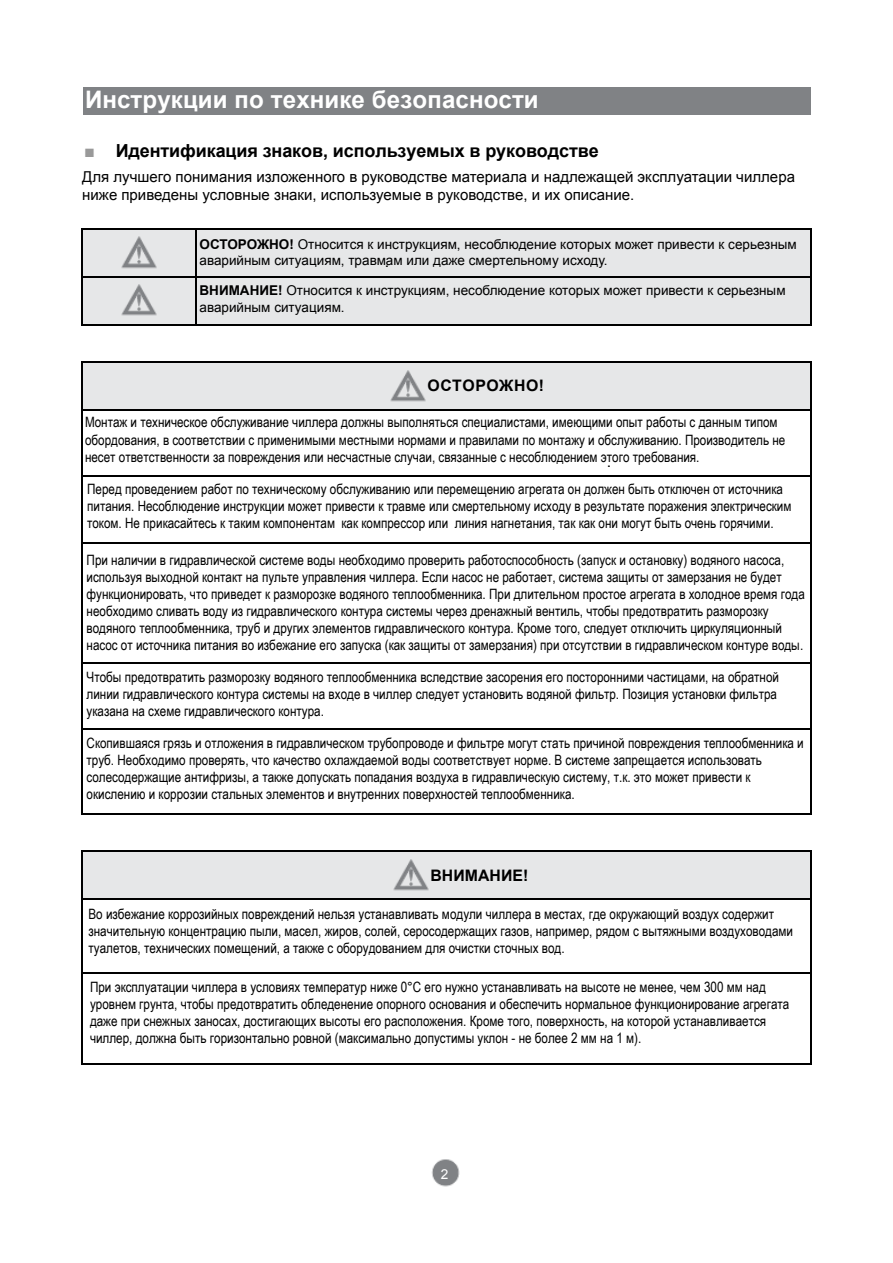
<style>
.page{position:relative;width:893px;height:1263px;background:#fff}
.page>*{position:absolute;margin:0;border:0;box-sizing:border-box;transform-origin:0 0}
.t1{font:700 24.15px "Arial";letter-spacing:.005em;color:#fff}
.t2{font:700 18px "Arial";letter-spacing:-.005em;color:#000}
.t3{font:700 15.9px "Arial";letter-spacing:.03em;color:#000}
.t4{font:700 15.9px "Arial";letter-spacing:.005em;color:#000}
.t5{font:15.9px "Arial";color:#000}
.t6{font:15px/18px "Arial";color:#000}
.t7{font:14.25px/17.1px "Arial Narrow";color:#000}
.t8{font:13.65px "Arial";color:#fff}
.t9{font:13.5px/16.2px "Arial";color:#000}
.s1{font-weight:400;color:#999}
.s2{font-weight:700}
</style>
<div class="page">
<img style="left:431px;top:1159px;width:29px;height:28px">
<div style="left:83px;top:87px;width:727px;height:28px;background:#808285"></div>
<hr style="left:82px;top:229px;width:3px;height:47px;background:#e6e7e8">
<hr style="left:193px;top:229px;width:3px;height:47px;background:#e6e7e8">
<div style="left:85px;top:229px;width:108px;height:47px;background:#e6e7e8"></div>
<img style="left:121px;top:236px;width:36px;height:33px">
<hr style="left:197px;top:229px;width:2px;height:47px;background:#e6e7e8">
<hr style="left:808px;top:229px;width:3px;height:47px;background:#e6e7e8">
<div style="left:199px;top:229px;width:609px;height:24px;background:#e6e7e8"></div>
<div style="left:199px;top:253px;width:609px;height:23px;background:#e6e7e8"></div>
<hr style="left:82px;top:228px;width:114px;height:1px;background:#000">
<hr style="left:197px;top:228px;width:613px;height:1px;background:#000">
<hr style="left:81px;top:229px;width:1px;height:47px;background:#000">
<hr style="left:196px;top:229px;width:1px;height:47px;background:#000">
<hr style="left:810px;top:229px;width:1px;height:47px;background:#000">
<hr style="left:82px;top:277px;width:3px;height:47px;background:#e6e7e8">
<hr style="left:193px;top:277px;width:3px;height:47px;background:#e6e7e8">
<div style="left:85px;top:277px;width:108px;height:47px;background:#e6e7e8"></div>
<img style="left:121px;top:284px;width:36px;height:32px">
<div style="left:197px;top:277px;width:614px;height:9px;background:#e6e7e8"></div>
<hr style="left:197px;top:286px;width:2px;height:29px;background:#e6e7e8">
<hr style="left:808px;top:286px;width:3px;height:29px;background:#e6e7e8">
<div style="left:197px;top:315px;width:614px;height:9px;background:#e6e7e8"></div>
<div style="left:199px;top:286px;width:609px;height:29px;background:#e6e7e8"></div>
<hr style="left:82px;top:276px;width:114px;height:1px;background:#000">
<hr style="left:197px;top:276px;width:613px;height:1px;background:#000">
<hr style="left:81px;top:277px;width:1px;height:47px;background:#000">
<hr style="left:82px;top:324px;width:114px;height:2px;background:#000">
<hr style="left:196px;top:277px;width:1px;height:47px;background:#000">
<hr style="left:197px;top:324px;width:613px;height:2px;background:#000">
<hr style="left:810px;top:277px;width:1px;height:47px;background:#000">
<hr style="left:82px;top:363px;width:3px;height:46px;background:#e6e7e8">
<hr style="left:808px;top:363px;width:3px;height:46px;background:#e6e7e8">
<div style="left:85px;top:363px;width:723px;height:46px;background:#e6e7e8"></div>
<img style="left:390px;top:370px;width:36px;height:32px">
<hr style="left:82px;top:362px;width:728px;height:1px;background:#000">
<hr style="left:81px;top:363px;width:1px;height:46px;background:#000">
<hr style="left:810px;top:363px;width:1px;height:46px;background:#000">
<hr style="left:82px;top:409px;width:728px;height:2px;background:#000">
<hr style="left:81px;top:411px;width:1px;height:65px;background:#000">
<hr style="left:810px;top:411px;width:1px;height:65px;background:#000">
<hr style="left:82px;top:476px;width:728px;height:1px;background:#000">
<hr style="left:81px;top:477px;width:1px;height:65px;background:#000">
<hr style="left:810px;top:477px;width:1px;height:65px;background:#000">
<hr style="left:82px;top:542px;width:728px;height:1px;background:#000">
<hr style="left:81px;top:543px;width:1px;height:120px;background:#000">
<hr style="left:810px;top:543px;width:1px;height:120px;background:#000">
<hr style="left:82px;top:663px;width:728px;height:1px;background:#000">
<hr style="left:81px;top:664px;width:1px;height:65px;background:#000">
<hr style="left:810px;top:664px;width:1px;height:65px;background:#000">
<hr style="left:82px;top:729px;width:728px;height:1px;background:#000">
<hr style="left:81px;top:730px;width:1px;height:83px;background:#000">
<hr style="left:82px;top:813px;width:728px;height:2px;background:#000">
<hr style="left:810px;top:730px;width:1px;height:83px;background:#000">
<hr style="left:82px;top:852px;width:3px;height:46px;background:#e6e7e8">
<hr style="left:808px;top:852px;width:3px;height:46px;background:#e6e7e8">
<div style="left:85px;top:852px;width:723px;height:46px;background:#e6e7e8"></div>
<img style="left:393px;top:859px;width:36px;height:32px">
<hr style="left:82px;top:851px;width:728px;height:1px;background:#000">
<hr style="left:81px;top:852px;width:1px;height:46px;background:#000">
<hr style="left:810px;top:852px;width:1px;height:46px;background:#000">
<hr style="left:82px;top:898px;width:728px;height:2px;background:#000">
<hr style="left:81px;top:900px;width:1px;height:72px;background:#000">
<hr style="left:810px;top:900px;width:1px;height:72px;background:#000">
<hr style="left:82px;top:972px;width:728px;height:1px;background:#000">
<hr style="left:81px;top:973px;width:1px;height:91px;background:#000">
<hr style="left:82px;top:1064px;width:728px;height:1px;background:#000">
<hr style="left:810px;top:973px;width:1px;height:91px;background:#000">
<h1 class="t1" style="left:85px;top:83px;width:455px">Инструкции по технике безопасности</h1>
<p class="t2" style="left:84px;top:138px;width:516px"><span class="s1">■</span> Идентификация знаков, используемых в руководстве</p>
<p class="t6" style="left:82px;top:168px;width:714px">Для лучшего понимания изложенного в руководстве материала и надлежащей эксплуатации чиллера ниже приведены условные знаки, используемые в руководстве, и их описание.</p>
<p class="t9" style="left:200px;top:236px;width:599px"><span class="s2">ОСТОРОЖНО!</span> Относится к инструкциям, несоблюдение которых может привести к серьезным аварийным ситуациям, травмам или даже смертельному исходу.</p>
<p class="t9" style="left:200px;top:282px;width:588px"><span class="s2">ВНИМАНИЕ!</span> Относится к инструкциям, несоблюдение которых может привести к серьезным аварийным ситуациям.</p>
<p class="t5" style="left:385px;top:251px;width:6px">.</p>
<p class="t3" style="left:428px;top:375px;width:118px">ОСТОРОЖНО!</p>
<p class="t7" style="left:85px;top:413px;width:702px">Монтаж и техническое обслуживание чиллера должны выполняться специалистами, имеющими опыт работы с данным типом обордования, в соответствии с применимыми местными нормами и правилами по монтажу и обслуживанию. Производитель не несет ответственности за повреждения или несчастные случаи, связанные с несоблюдением этого требования.</p>
<p class="t7" style="left:87px;top:480px;width:706px">Перед проведением работ по техническому обслуживанию или перемещению агрегата он должен быть отключен от источника питания. Несоблюдение инструкции может привести к травме или смертельному исходу в результате поражения электрическим током. Не прикасайтесь к таким компонентам как компрессор или линия нагнетания, так как они могут быть очень горячими.</p>
<p class="t7" style="left:87px;top:551px;width:720px">При наличии в гидравлической системе воды необходимо проверить работоспособность (запуск и остановку) водяного насоса, используя выходной контакт на пульте управления чиллера. Если насос не работает, система защиты от замерзания не будет функционировать, что приведет к разморозке водяного теплообменника. При длительном простое агрегата в холодное время года необходимо сливать воду из гидравлического контура системы через дренажный вентиль, чтобы предотвратить разморозку водяного теплообменника, труб и других элементов гидравлического контура. Кроме того, следует отключить циркуляционный насос от источника питания во избежание его запуска (как защиты от замерзания) при отсутствии в гидравлическом контуре воды.</p>
<p class="t7" style="left:87px;top:668px;width:694px">Чтобы предотвратить разморозку водяного теплообменника вследствие засорения его посторонними частицами, на обратной линии гидравлического контура системы на входе в чиллер следует установить водяной фильтр. Позиция установки фильтра указана на схеме гидравлического контура.</p>
<p class="t7" style="left:87px;top:733px;width:719px">Скопившаяся грязь и отложения в гидравлическом трубопроводе и фильтре могут стать причиной повреждения теплообменника и труб. Необходимо проверять, что качество охлаждаемой воды соответствует норме. В системе запрещается использовать солесодержащие антифризы, а также допускать попадания воздуха в гидравлическую систему, т.к. это может привести к окислению и коррозии стальных элементов и внутренних поверхностей теплообменника.</p>
<p class="t5" style="left:607px;top:450px;width:6px">.</p>
<p class="t4" style="left:430px;top:864px;width:99px">ВНИМАНИЕ!</p>
<p class="t7" style="left:89px;top:905px;width:706px">Во избежание коррозийных повреждений нельзя устанавливать модули чиллера в местах, где окружающий воздух содержит значительную концентрацию пыли, масел, жиров, солей, серосодержащих газов, например, рядом с вытяжными воздуховодами туалетов, технических помещений, а также с оборудованием для очистки сточных вод.</p>
<p class="t7" style="left:90px;top:977px;width:701px">При эксплуатации чиллера в условиях температур ниже 0°С его нужно устанавливать на высоте не менее, чем 300 мм над уровнем грунта, чтобы предотвратить обледенение опорного основания и обеспечить нормальное функционирование агрегата даже при снежных заносах, достигающих высоты его расположения. Кроме того, поверхность, на которой устанавливается чиллер, должна быть горизонтально ровной (максимально допустимы уклон - не более 2 мм на 1 м).</p>
<p class="t8" style="left:441px;top:1165px;width:9px">2</p>
</div>
